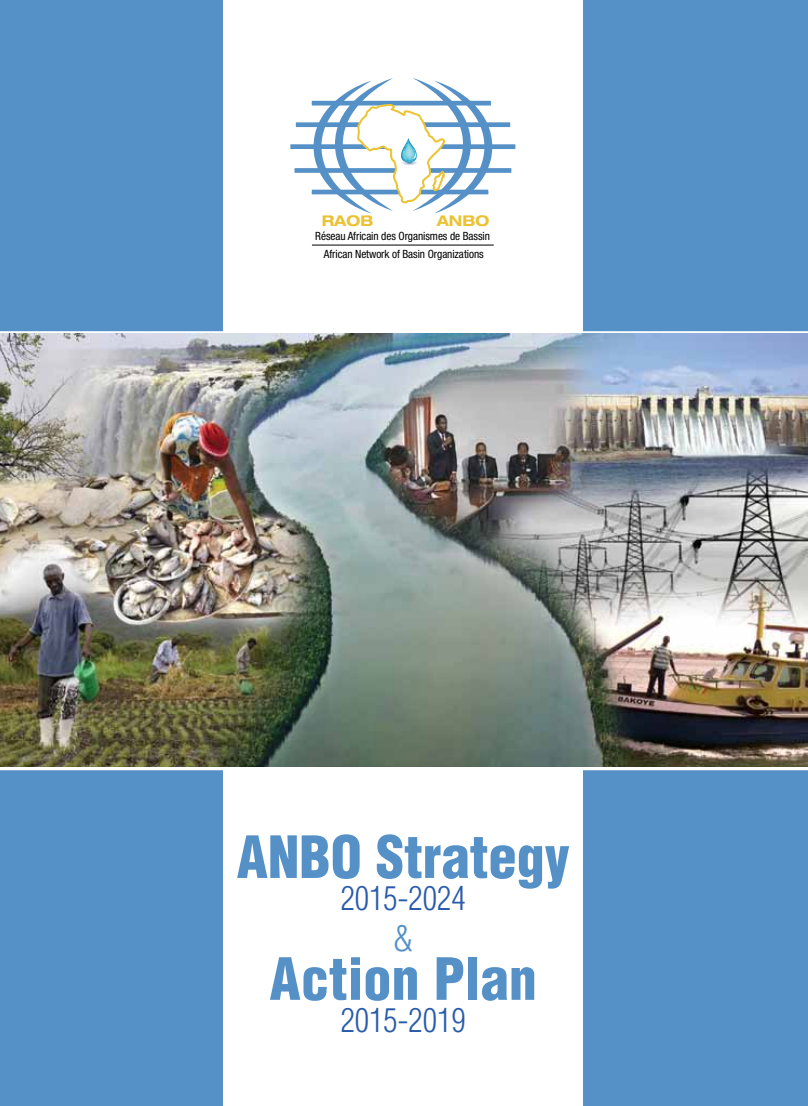
<style>
.page{position:relative;width:808px;height:1106px;background:#5591c7}
.page>*{position:absolute;margin:0;border:0;box-sizing:border-box;transform-origin:0 0}
.t1{font:900 condensed 56.7px "Helvetica";color:#5591c7}
.t2{font:300 condensed 34.05px "Helvetica";color:#5591c7}
.t3{font:300 condensed 32.4px "Helvetica";color:#295baa}
.t4{font:700 expanded 14.85px "Helvetica Neue LT Std";color:#ebc233}
.t5{font:condensed 11.4px/18px "Helvetica Neue LT Std";letter-spacing:-.005em;color:#000;text-align:center}
</style>
<div class="page">
<div style="left:223px;top:0;width:359px;height:1106px;background:#fff"></div>
<hr style="left:312px;top:101px;width:179px;height:4px;background:#5591c7">
<hr style="left:312px;top:190px;width:176px;height:4px;background:#5591c7">
<div style="left:296px;top:122px;width:214px;height:5px;background:#5591c7"></div>
<div style="left:290px;top:144px;width:225px;height:5px;background:#5591c7"></div>
<div style="left:295px;top:168px;width:216px;height:5px;background:#5591c7"></div>
<hr style="left:312px;top:245px;width:182px;height:1px;background:#000">
<svg style="left:313px;top:78px;width:179px;height:135px"></svg>
<img style="left:0;top:334px;width:808px;height:433px">
<h3 class="t4" style="left:322px;top:211px;width:53px">RAOB</h3>
<h3 class="t4" style="left:437px;top:211px;width:54px">ANBO</h3>
<p class="t5" style="left:315px;top:226px;width:176px">Réseau Africain des Organismes de Bassin<br>African Network of Basin Organizations</p>
<h1 class="t1" style="left:237px;top:821px;width:335px">ANBO Strategy</h1>
<h3 class="t3" style="left:341px;top:878px;width:126px">2015-2024</h3>
<h2 class="t2" style="left:393px;top:917px;width:22px">&amp;</h2>
<h1 class="t1" style="left:269px;top:943px;width:269px">Action Plan</h1>
<h3 class="t3" style="left:341px;top:1000px;width:126px">2015-2019</h3>
</div>
